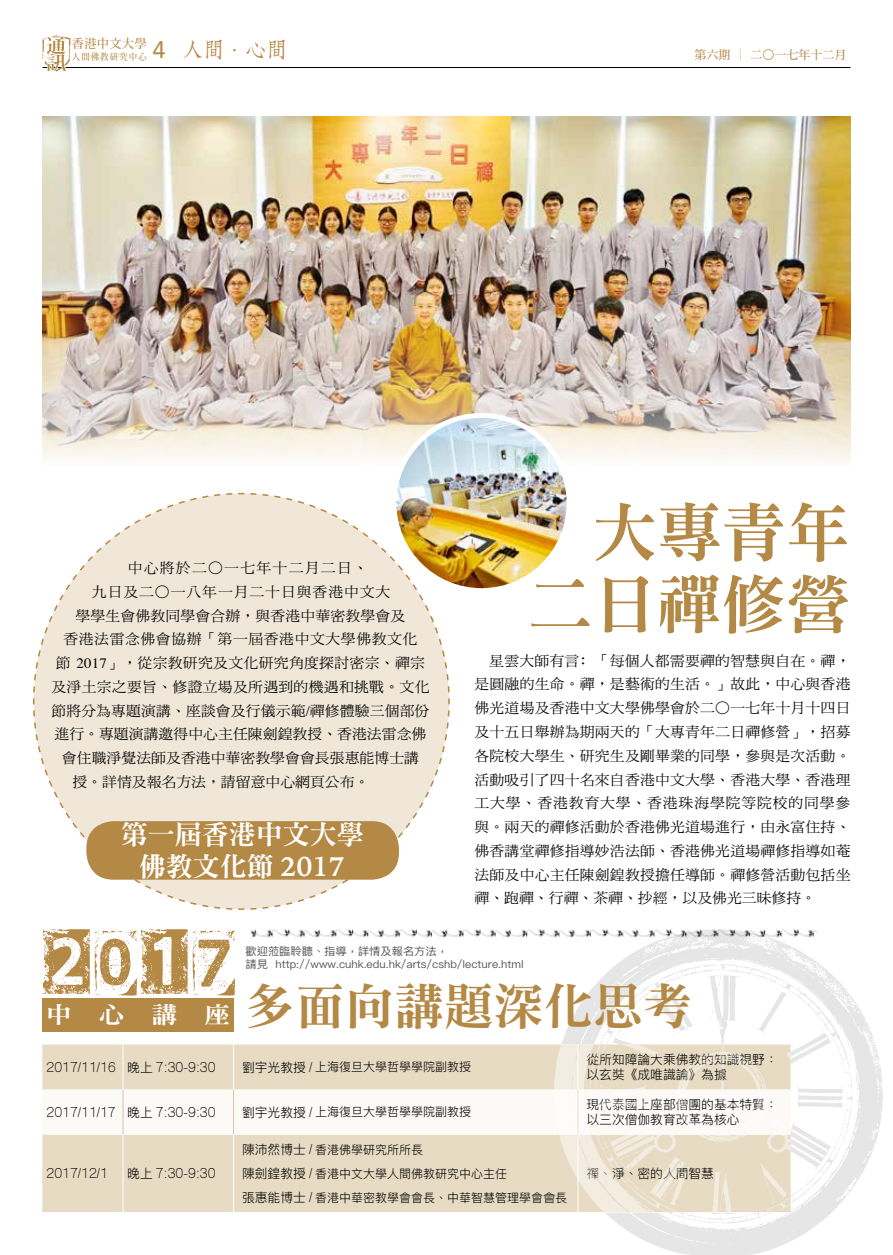
<style>
.page{position:relative;width:893px;height:1255px;background:#fff}
.page>*{position:absolute;margin:0;border:0;box-sizing:border-box;transform-origin:0 0}
.t1{font:65.1px "Stamptime";color:#b48845}
.t2{font:64.5px/72px "DF Ming Std W9";color:#b48845;text-align:right}
.t3{font:49.65px "DF Ming Std W9";color:#b48845}
.t4{font:27px/31.5px "DF Ming Std W9";color:#fff;text-align:center}
.t5{font:23.4px "DF Ming Std W9";color:#fff;scale:1.11 1}
.t6{font:21px "DF Fang Song Std W6";color:#b48845}
.t7{font:14.25px/23.7px "DF Ming Std W5";letter-spacing:.015em;color:#000;text-align:justify;scale:1.04 1}
.t8{font:14.25px "DF Ming Std W5";letter-spacing:.04em;color:#000;scale:1.04 1}
.t9{font:14.25px "DF Ming Std W5";letter-spacing:.06em;color:#000;scale:1.04 1}
.t10{font:14.25px "DF Ming Std W5";letter-spacing:.085em;color:#000;scale:1.04 1}
.t11{font:300 12.75px/15.3px "Ping Fang HK";color:#000}
.t12{font:300 12.75px "ARR Gothic 1";color:#000}
.t13{font:500 12.3px "Koz Min Pro";letter-spacing:.015em;color:#b48845}
.t14{font:300 12px/23.9px "Ping Fang HK";color:#000}
.t15{font:12px "DF Ming Std W7";color:#b48845}
.t16{font:10.8px/13.5px "Ping Fang HK";color:#595757;scale:1.04 1}
.t17{font:500 9px "Koz Min Pro";letter-spacing:.115em;color:#b48845;scale:.95 1}
.s1{font-family:"Avenir";font-size:24px}
.s2{font-family:"Adobe Song Std";font-weight:300}
.s3{font-family:"Times"}
.s4{font-family:"Iowan Old Style";font-weight:700}
.s5{font-family:"Ping Fang HK"}
.s6{font-size:12.75px}
.s7{font-family:"ARR Gothic 1";font-size:12.75px}
</style>
<div class="page">
<hr style="left:43px;top:67px;width:807px;height:1px;background:#000">
<img style="left:562px;top:931px;width:321px;height:323px">
<img style="left:43px;top:117px;width:807px;height:343px">
<svg style="left:32px;top:492px;width:418px;height:418px"></svg>
<div style="left:42px;top:1044px;width:510px;height:167px;background:#e8dbc4"></div>
<svg style="left:42px;top:1089px;width:510px;height:45px"></svg>
<hr style="left:123px;top:1044px;width:1px;height:45px;background:#fff">
<hr style="left:233px;top:1044px;width:1px;height:45px;background:#fff">
<hr style="left:123px;top:1089px;width:1px;height:45px;background:#d9c29d">
<hr style="left:233px;top:1089px;width:1px;height:45px;background:#d9c29d">
<hr style="left:123px;top:1134px;width:1px;height:77px;background:#fff">
<hr style="left:233px;top:1134px;width:1px;height:77px;background:#fff">
<div style="left:42px;top:997px;width:192px;height:34px;background:#b48845"></div>
<img style="left:250px;top:929px;width:566px;height:9px">
<img style="left:552px;top:1044px;width:239px;height:168px">
<div style="left:86px;top:821px;width:313px;height:58px;background:#b48845;border-radius:27px"></div>
<img style="left:394px;top:415px;width:175px;height:175px;border-radius:88px">
<div style="left:391px;top:413px;width:181px;height:180px;border:5px solid #fff;border-radius:50%"></div>
<svg style="left:42px;top:36px;width:28px;height:36px"></svg>
<p class="t13" style="left:72px;top:35px;width:76px">香港中文大學</p>
<p class="t17" style="left:72px;top:50px;width:80px">人間佛教研究中心</p>
<h3 class="t6" style="left:152px;top:38px;width:136px"><span class="s1">4</span> 人間<span class="s2">・</span>心間</h3>
<p class="t15" style="left:694px;top:48px;width:153px">第六期 │ 二○一七年十二月</p>
<p class="t10" style="left:128px;top:560px;width:232px">中心將於二○一七年十二月二日、</p>
<p class="t9" style="left:92px;top:584px;width:289px">九日及二○一八年一月二十日與香港中文大</p>
<p class="t7" style="left:75px;top:603px;width:319px">學學生會佛教同學會合辦，與香港中華密教學會及</p>
<p class="t8" style="left:63px;top:631px;width:342px">香港法雷念佛會協辦「第一屆香港中文大學佛教文化</p>
<p class="t7" style="left:56px;top:651px;width:356px">節 <span class="s3">2017</span>」，從宗教研究及文化研究角度探討密宗、禪宗</p>
<p class="t7" style="left:51px;top:674px;width:365px">及淨土宗之要旨、修證立場及所遇到的機遇和挑戰。文化</p>
<p class="t7" style="left:51px;top:698px;width:365px">節將分為專題演講、座談會及行儀示範<span class="s3">/</span>禪修體驗三個部份</p>
<p class="t7" style="left:54px;top:722px;width:359px">進行。專題演講邀得中心主任陳劍鍠教授、香港法雷念佛</p>
<p class="t7" style="left:62px;top:746px;width:345px">會住職淨覺法師及香港中華密教學會會長張惠能博士講</p>
<p class="t7" style="left:72px;top:769px;width:287px">授。詳情及報名方法，請留意中心網頁公布。</p>
<h3 class="t4" style="left:121px;top:818px;width:244px">第一屆香港中文大學佛教文化節 <span class="s4">2017</span></h3>
<h2 class="t2" style="left:528px;top:495px;width:324px">大專青年二日禪修營</h2>
<p class="t7" style="left:475px;top:648px;width:363px;text-indent:15px">星雲大師有言﹕「每個人都需要禪的智慧與自在。禪，是圓融的生命。禪，是藝術的生活。」故此，中心與香港佛光道場及香港中文大學佛學會於二○一七年十月十四日及十五日舉辦為期兩天的「大專青年二日禪修營」，招募各院校大學生、研究生及剛畢業的同學，參與是次活動。活動吸引了四十名來自香港中文大學、香港大學、香港理工大學、香港教育大學、香港珠海學院等院校的同學參與。兩天的禪修活動於香港佛光道場進行，由永富住持、佛香講堂禪修指導妙浩法師、香港佛光道場禪修指導如菴法師及中心主任陳劍鍠教授擔任導師。禪修營活動包括坐禪、跑禪、行禪、茶禪、抄經，以及佛光三昧修持。</p>
<h1 class="t1" style="left:42px;top:903px;width:197px">2017</h1>
<h3 class="t5" style="left:46px;top:1001px;width:167px">中心講座</h3>
<p class="t16" style="left:245px;top:943px;width:269px">歡迎蒞臨聆聽、指導，詳情及報名方法，<br>請見 http://www.cuhk.edu.hk/arts/cshb/lecture.html</p>
<h3 class="t3" style="left:245px;top:979px;width:449px">多面向講題深化思考</h3>
<p class="t12" style="left:46px;top:1061px;width:171px">2017/11/16 <span class="s5">晚上</span> 7:30-9:30</p>
<p class="t14" style="left:242px;top:1054px;width:231px"><span class="s6">劉宇光教授</span> <span class="s7">/</span> 上海復旦大學哲學學院副教授</p>
<p class="t11" style="left:586px;top:1051px;width:193px">從所知障論大乘佛教的知識視野：以玄奘《成唯識論》為據</p>
<p class="t12" style="left:46px;top:1106px;width:171px">2017/11/17 <span class="s5">晚上</span> 7:30-9:30</p>
<p class="t14" style="left:242px;top:1099px;width:231px"><span class="s6">劉宇光教授</span> <span class="s7">/</span> 上海復旦大學哲學學院副教授</p>
<p class="t11" style="left:586px;top:1096px;width:193px">現代泰國上座部僧團的基本特質：以三次僧伽教育改革為核心</p>
<p class="t12" style="left:46px;top:1167px;width:63px">2017/12/1</p>
<p class="t12" style="left:127px;top:1167px;width:90px"><span class="s5">晚上</span> 7:30-9:30</p>
<p class="t14" style="left:242px;top:1137px;width:327px"><span class="s6">陳沛然博士</span> <span class="s7">/</span> 香港佛學研究所所長<br><span class="s6">陳劍鍠教授</span> <span class="s7">/</span> 香港中文大學人間佛教研究中心主任<br><span class="s6">張惠能博士</span> <span class="s7">/</span> 香港中華密教學會會長、中華智慧管理學會會長</p>
<p class="t11" style="left:586px;top:1165px;width:129px">禪、淨、密的人間智慧</p>
</div>
